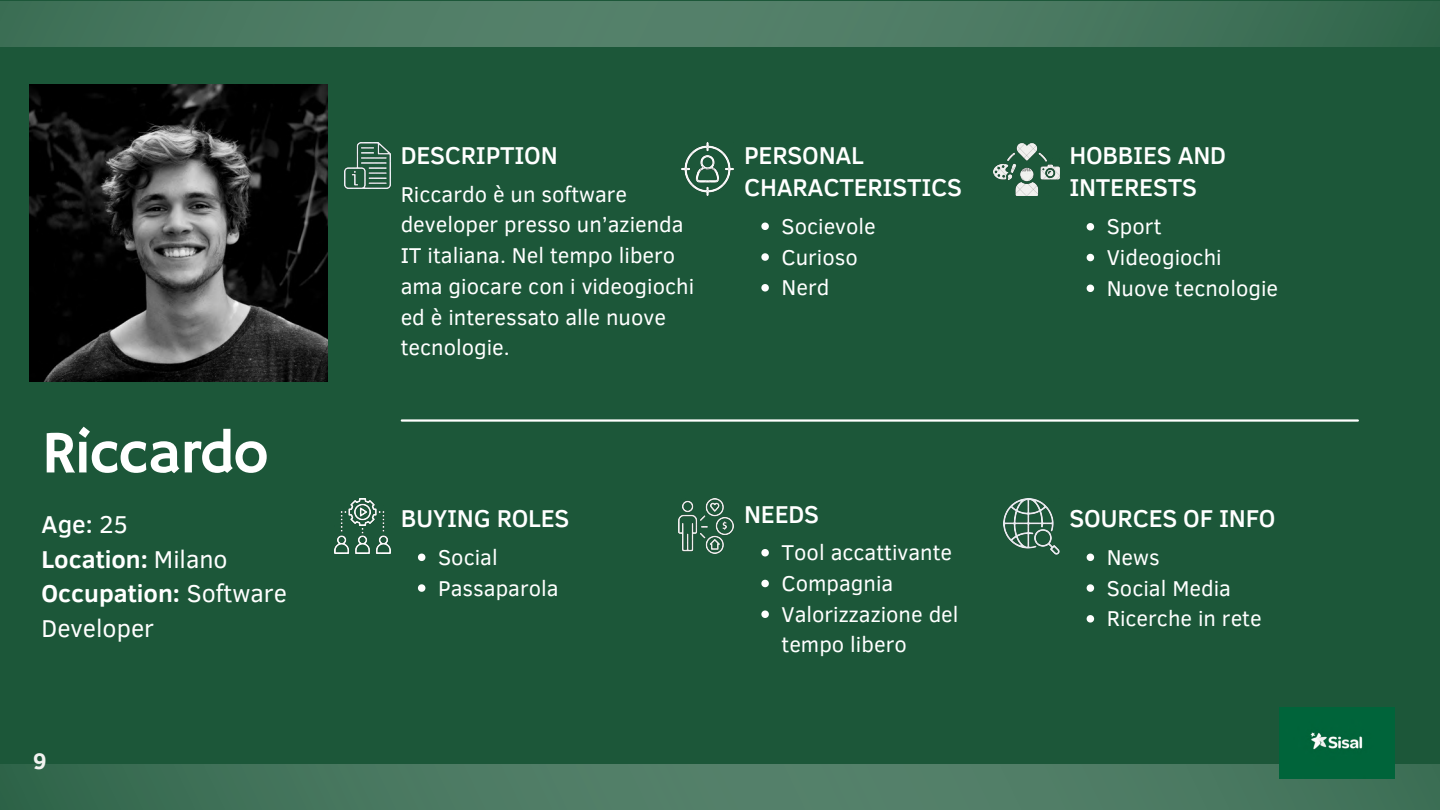
<style>
.page{position:relative;width:1440px;height:810px;background:#1c5739}
.page>*{position:absolute;margin:0;border:0;box-sizing:border-box;transform-origin:0 0}
.t1{font:60px "Hammersmith One";letter-spacing:-.02em;color:#fff}
.t2{font:500 25px/32.2px "Clear Sans";letter-spacing:-.01em;color:#fff}
.t3{font:25px/34.5px "Clear Sans";color:#fff}
.t4{font:700 23px "Clear Sans";color:#f2f2f0}
.t5{font:22px/30.8px "Clear Sans";color:#fff}
.s1{font-weight:500}
.s2{font-weight:700}
</style>
<div class="page">
<img style="left:30px;top:85px;width:297px;height:297px">
<hr style="left:402px;top:419px;width:956px;height:3px;background:#fff">
<svg style="left:0;top:765px;width:1440px;height:45px;background:#497860"></svg>
<svg style="left:0;top:1px;width:1440px;height:45px;background:#497860"></svg>
<div style="left:1280px;top:707px;width:114px;height:72px;background:#00643a"></div>
<img style="left:335px;top:498px;width:55px;height:56px">
<svg style="left:418px;top:554px;width:7px;height:7px"></svg>
<svg style="left:418px;top:584px;width:7px;height:8px"></svg>
<img style="left:678px;top:498px;width:56px;height:56px">
<img style="left:1003px;top:498px;width:56px;height:57px">
<img style="left:345px;top:143px;width:46px;height:46px">
<img style="left:681px;top:143px;width:53px;height:52px">
<img style="left:993px;top:143px;width:66px;height:52px">
<svg style="left:761px;top:223px;width:8px;height:7px"></svg>
<svg style="left:761px;top:253px;width:8px;height:8px"></svg>
<svg style="left:761px;top:284px;width:8px;height:8px"></svg>
<svg style="left:761px;top:549px;width:8px;height:7px"></svg>
<svg style="left:761px;top:580px;width:8px;height:7px"></svg>
<svg style="left:761px;top:610px;width:8px;height:8px"></svg>
<svg style="left:1087px;top:554px;width:7px;height:7px"></svg>
<svg style="left:1087px;top:584px;width:7px;height:8px"></svg>
<svg style="left:1087px;top:615px;width:7px;height:8px"></svg>
<svg style="left:1087px;top:223px;width:7px;height:8px"></svg>
<svg style="left:1087px;top:254px;width:7px;height:7px"></svg>
<svg style="left:1087px;top:285px;width:7px;height:7px"></svg>
<h1 class="t1" style="left:42px;top:418px;width:228px">Riccardo</h1>
<p class="t3" style="left:42px;top:506px;width:247px"><span class="s1">Age:</span> 25<br><span class="s2">Location:</span> Milano<br><span class="s2">Occupation:</span> Software<br>Developer</p>
<p class="t4" style="left:33px;top:745px;width:15px">9</p>
<p class="t2" style="left:401px;top:138px;width:159px">DESCRIPTION</p>
<p class="t5" style="left:401px;top:177px;width:295px">Riccardo è un software developer presso un’azienda<br>IT italiana. Nel tempo libero ama giocare con i videogiochi ed è interessato alle nuove tecnologie.</p>
<p class="t2" style="left:744px;top:138px;width:219px">PERSONAL<br>CHARACTERISTICS</p>
<p class="t5" style="left:782px;top:210px;width:96px">Socievole<br>Curioso<br>Nerd</p>
<p class="t2" style="left:1069px;top:138px;width:158px">HOBBIES AND<br>INTERESTS</p>
<p class="t5" style="left:1107px;top:210px;width:173px">Sport<br>Videogiochi<br>Nuove tecnologie</p>
<p class="t2" style="left:401px;top:501px;width:170px">BUYING ROLES</p>
<p class="t2" style="left:744px;top:496px;width:77px">NEEDS</p>
<p class="t2" style="left:1069px;top:501px;width:208px">SOURCES OF INFO</p>
<p class="t5" style="left:438px;top:541px;width:122px">Social<br>Passaparola</p>
<p class="t5" style="left:782px;top:536px;width:179px">Tool accattivante<br>Compagnia<br>Valorizzazione del tempo libero</p>
<p class="t5" style="left:1107px;top:541px;width:156px">News<br>Social Media<br>Ricerche in rete</p>
</div>
